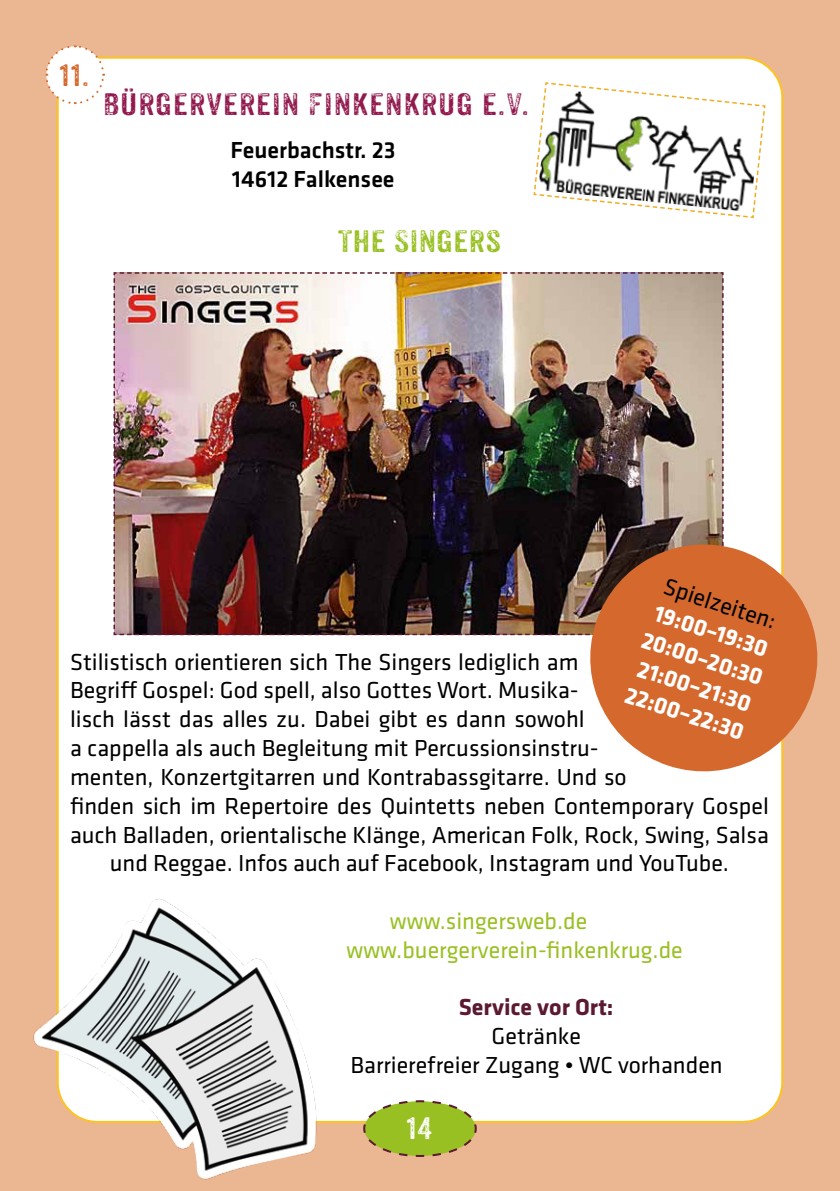
<style>
.page{position:relative;width:840px;height:1191px;background:#fff}
.page>*{position:absolute;margin:0;border:0;box-sizing:border-box;transform-origin:0 0}
.t1{font:30px "Anodyne";letter-spacing:.025em;color:#92194d;scale:1.2 1}
.t2{font:30px "Anodyne";letter-spacing:.01em;color:#99c023;scale:1.2 1}
.t3{font:30px "Anodyne";color:#d4682d;scale:1.2 1}
.t4{font:30px "Anodyne";color:#fff;scale:1.2 1}
.t5{font:24px/28.8px "Klavika";color:#000;text-align:center}
.t6{font:24px/28.8px "Klavika";color:#99c023}
.t7{font:700 24px/28.8px "Klavika";color:#fff}
.t8{font:500 24px/28.8px "Klavika";color:#000}
.t9{font:700 24px "Klavika";color:#5b1932}
</style>
<div class="page">
<div style="left:0;top:0;width:839px;height:1191px;background:#ebb692"></div>
<div style="left:58px;top:58px;width:723px;height:1064px;background:#fff;border-radius:40px"></div>
<img style="left:113px;top:272px;width:611px;height:364px">
<svg style="left:576px;top:530px;width:242px;height:255px;fill:#d4682d"></svg>
<img style="left:33px;top:891px;width:289px;height:289px">
<svg style="left:533px;top:82px;width:232px;height:137px"></svg>
<svg style="left:45px;top:45px;width:60px;height:60px"></svg>
<svg style="left:362px;top:1100px;width:115px;height:57px"></svg>
<p class="t3" style="left:59px;top:57px;width:26px">11.</p>
<p class="t1" style="left:103px;top:86px;width:356px">BÜRGERVEREIN FINKENKRUG E.V.</p>
<p class="t8" style="left:230px;top:135px;width:167px">Feuerbachstr. 23<br>14612 Falkensee</p>
<p class="t2" style="left:337px;top:223px;width:138px">THE SINGERS</p>
<p class="t5" style="left:668px;top:571px;width:118px;rotate:18deg">Spielzeiten:</p>
<p class="t7" style="left:655px;top:597px;width:127px;rotate:18deg">19:00–19:30<br>20:00–20:30<br>21:00–21:30<br>22:00–22:30</p>
<p class="t5" style="left:70px;top:646px;width:510px">Stilistisch orientieren sich The Singers lediglich am</p>
<p class="t5" style="left:70px;top:675px;width:510px">Begriff Gospel: God spell, also Gottes Wort. Musika-</p>
<p class="t5" style="left:70px;top:704px;width:516px">lisch lässt das alles zu. Dabei gibt es dann sowohl</p>
<p class="t5" style="left:70px;top:733px;width:530px">a cappella als auch Begleitung mit Percussionsinstru-</p>
<p class="t5" style="left:70px;top:762px;width:558px">menten, Konzertgitarren und Kontrabassgitarre. Und so</p>
<p class="t5" style="left:70px;top:790px;width:700px">finden sich im Repertoire des Quintetts neben Contemporary Gospel</p>
<p class="t5" style="left:70px;top:819px;width:699px">auch Balladen, orientalische Klänge, American Folk, Rock, Swing, Salsa</p>
<p class="t5" style="left:110px;top:848px;width:620px">und Reggae. Infos auch auf Facebook, Instagram und YouTube.</p>
<p class="t6" style="left:346px;top:906px;width:338px;text-indent:43px">www.singersweb.de www.buergerverein-finkenkrug.de</p>
<p class="t9" style="left:458px;top:990px;width:156px">Service vor Ort:</p>
<p class="t5" style="left:350px;top:1021px;width:373px">Getränke<br>Barrierefreier Zugang • WC vorhanden</p>
<p class="t4" style="left:406px;top:1110px;width:23px">14</p>
</div>
